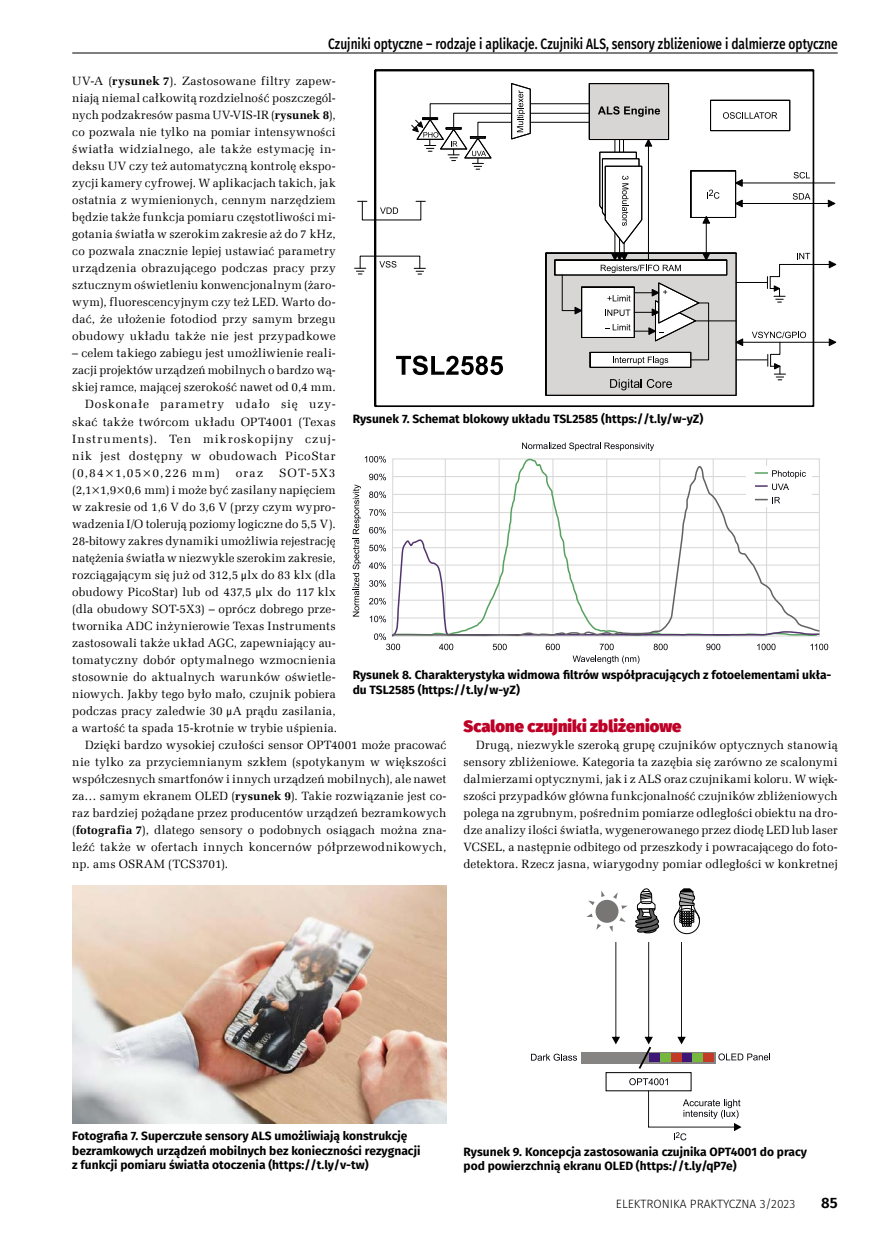
<style>
.page{position:relative;width:893px;height:1234px;background:#fff}
.page>*{position:absolute;margin:0;border:0;box-sizing:border-box;transform-origin:0 0}
.t1{font:900 16.5px "Fira Sans";letter-spacing:.005em;color:#be0027}
.t2{font:500 15px "Fira Sans";color:#000;scale:.8 1}
.t3{font:600 15px "Fira Sans";color:#000}
.t4{font:12px/17px "Zapf Ellipt EU";letter-spacing:.015em;color:#000;text-align:justify}
.t5{font:700 12px/14.4px "Fira Sans";color:#000}
.t6{font:12px "Zapf Ellipt EU";letter-spacing:.07em;color:#000}
.t7{font:12px "Zapf Ellipt EU";letter-spacing:.045em;color:#000}
.t8{font:300 12px "Fira Sans";color:#000}
.s1{font-weight:700}
.s2{font-family:"Fira Sans";font-size:10.5px}
</style>
<div class="page">
<hr style="left:72px;top:53px;width:766px;height:1px;background:#000">
<hr style="left:779px;top:264px;width:51px;height:1px;background:#000">
<svg style="left:828px;top:260px;width:9px;height:9px"></svg>
<svg style="left:374px;top:69px;width:441px;height:338px"></svg>
<hr style="left:741px;top:203px;width:88px;height:1px;background:#000">
<svg style="left:827px;top:199px;width:9px;height:9px"></svg>
<hr style="left:741px;top:182px;width:94px;height:1px;background:#000">
<svg style="left:355px;top:268px;width:10px;height:6px"></svg>
<div style="left:362px;top:201px;width:59px;height:19px;border:1px solid #000"></div>
<hr style="left:742px;top:342px;width:88px;height:1px;background:#000">
<svg style="left:828px;top:338px;width:9px;height:8px"></svg>
<svg style="left:379px;top:82px;width:431px;height:314px"></svg>
<svg style="left:365px;top:456px;width:21px;height:6px"></svg>
<svg style="left:369px;top:473px;width:17px;height:7px"></svg>
<svg style="left:369px;top:491px;width:17px;height:7px"></svg>
<svg style="left:369px;top:509px;width:17px;height:6px"></svg>
<svg style="left:353px;top:484px;width:8px;height:132px"></svg>
<svg style="left:369px;top:526px;width:459px;height:137px"></svg>
<svg style="left:391px;top:442px;width:430px;height:195px"></svg>
<svg style="left:531px;top:1053px;width:46px;height:7px"></svg>
<div style="left:606px;top:1071px;width:85px;height:19px;border:1px solid #000"></div>
<div style="left:581px;top:1051px;width:135px;height:12px;background:#868483"></div>
<div style="left:649px;top:1053px;width:11px;height:8px;background:#3f1777"></div>
<div style="left:660px;top:1053px;width:11px;height:8px;background:#76b73f"></div>
<div style="left:671px;top:1053px;width:11px;height:8px;background:#c33b26"></div>
<div style="left:682px;top:1053px;width:10px;height:8px;background:#3f1777"></div>
<div style="left:692px;top:1053px;width:11px;height:8px;background:#76b73f"></div>
<div style="left:703px;top:1053px;width:11px;height:8px;background:#c33b26"></div>
<svg style="left:629px;top:1078px;width:39px;height:6px"></svg>
<svg style="left:718px;top:1053px;width:52px;height:7px"></svg>
<svg style="left:648px;top:1090px;width:94px;height:50px"></svg>
<svg style="left:612px;top:942px;width:8px;height:102px"></svg>
<svg style="left:637px;top:942px;width:16px;height:127px"></svg>
<svg style="left:677px;top:942px;width:9px;height:102px"></svg>
<div style="left:674px;top:907px;width:26px;height:26px;border:1px solid #000;border-radius:50%"></div>
<svg style="left:673px;top:888px;width:27px;height:38px"></svg>
<svg style="left:586px;top:888px;width:74px;height:45px"></svg>
<img style="left:72px;top:885px;width:374px;height:238px">
<p class="t2" style="left:328px;top:32px;width:639px">Czujniki optyczne – rodzaje i aplikacje. Czujniki ALS, sensory zbliżeniowe i dalmierze optyczne</p>
<p class="t4" style="left:72px;top:73px;width:265px">UV-A (<span class="s1">rysunek 7</span>). Zastosowane filtry zapew&shy;niają niemal całkowitą rozdzielność poszczegól&shy;nych podzakresów pasma UV-VIS-IR (<span class="s1">rysunek 8</span>), co pozwala nie tylko na pomiar intensywności światła widzialnego, ale także estymację in&shy;deksu UV czy też automatyczną kontrolę ekspo&shy;zycji kamery cyfrowej. W aplikacjach takich, jak ostatnia z wymienionych, cennym narzędziem będzie także funkcja pomiaru częstotliwości mi&shy;gotania światła w szerokim zakresie aż do 7 kHz, co pozwala znacznie lepiej ustawiać parametry urządzenia obrazującego podczas pracy przy sztucznym oświetleniu konwencjonalnym (żaro&shy;wym), fluorescencyjnym czy też LED. Warto do&shy;dać, że ułożenie fotodiod przy samym brzegu obudowy układu także nie jest przypadkowe</p>
<p class="t4" style="left:72px;top:345px;width:265px">– celem takiego zabiegu jest umożliwienie reali-</p>
<p class="t4" style="left:72px;top:362px;width:265px">zacji projektów urządzeń mobilnych o bardzo wą-</p>
<p class="t4" style="left:72px;top:379px;width:265px">skiej ramce, mającej szerokość nawet od 0,4 mm.</p>
<p class="t6" style="left:85px;top:397px;width:252px">Doskonałe parametry udało się uzy-</p>
<p class="t4" style="left:72px;top:413px;width:265px">skać także twórcom układu OPT4001 (Texas</p>
<p class="t6" style="left:72px;top:431px;width:265px">Instruments). Ten mikroskopijny czuj-</p>
<p class="t7" style="left:72px;top:448px;width:265px">nik jest dostępny w obudowach PicoStar</p>
<p class="t4" style="left:72px;top:464px;width:149px">(0,84×1,05×0,226 mm)</p>
<p class="t4" style="left:236px;top:464px;width:29px">oraz</p>
<p class="t4" style="left:279px;top:464px;width:58px">SOT-5X3</p>
<p class="t4" style="left:72px;top:481px;width:265px">(2,1×1,9×0,6 mm) i może być zasilany napięciem</p>
<p class="t4" style="left:72px;top:498px;width:265px">w zakresie od 1,6 V do 3,6 V (przy czym wypro-</p>
<p class="t4" style="left:72px;top:515px;width:265px">wadzenia I/O tolerują poziomy logiczne do 5,5 V).</p>
<p class="t4" style="left:72px;top:532px;width:265px">28-bitowy zakres dynamiki umożliwia rejestrację</p>
<p class="t4" style="left:72px;top:549px;width:265px">natężenia światła w niezwykle szerokim zakresie,</p>
<p class="t4" style="left:72px;top:566px;width:265px">rozciągającym się już od 312,5 <span class="s2">μ</span>lx do 83 klx (dla</p>
<p class="t4" style="left:72px;top:583px;width:265px">obudowy PicoStar) lub od 437,5 <span class="s2">μ</span>lx do 117 klx</p>
<p class="t4" style="left:72px;top:600px;width:265px">(dla obudowy SOT-5X3) – oprócz dobrego prze-</p>
<p class="t4" style="left:72px;top:617px;width:265px">twornika ADC inżynierowie Texas Instruments</p>
<p class="t4" style="left:72px;top:634px;width:265px">zastosowali także układ AGC, zapewniający au-</p>
<p class="t4" style="left:72px;top:651px;width:265px">tomatyczny dobór optymalnego wzmocnienia</p>
<p class="t4" style="left:72px;top:668px;width:265px">stosownie do aktualnych warunków oświetle-</p>
<p class="t4" style="left:72px;top:685px;width:265px">niowych. Jakby tego było mało, czujnik pobiera</p>
<p class="t4" style="left:72px;top:702px;width:265px">podczas pracy zaledwie 30 <span class="s2">μ</span>A prądu zasilania,</p>
<p class="t4" style="left:72px;top:719px;width:266px">a wartość ta spada 15-krotnie w trybie uśpienia.</p>
<p class="t4" style="left:85px;top:736px;width:363px">Dzięki bardzo wysokiej czułości sensor OPT4001 może pracować</p>
<p class="t4" style="left:72px;top:753px;width:376px">nie tylko za przyciemnianym szkłem (spotykanym w większości</p>
<p class="t4" style="left:72px;top:770px;width:376px">współczesnych smartfonów i innych urządzeń mobilnych), ale nawet</p>
<p class="t4" style="left:72px;top:787px;width:376px">za… samym ekranem OLED (<span class="s1">rysunek 9</span>). Takie rozwiązanie jest co-</p>
<p class="t4" style="left:72px;top:804px;width:376px">raz bardziej pożądane przez producentów urządzeń bezramkowych</p>
<p class="t4" style="left:72px;top:821px;width:376px">(<span class="s1">fotografia 7</span>), dlatego sensory o podobnych osiągach można zna-</p>
<p class="t4" style="left:72px;top:838px;width:376px">leźć także w ofertach innych koncernów półprzewodnikowych,</p>
<p class="t4" style="left:72px;top:855px;width:157px">np. ams OSRAM (TCS3701).</p>
<p class="t5" style="left:353px;top:410px;width:352px">Rysunek 7. Schemat blokowy układu TSL2585 (https://t.ly/w-yZ)</p>
<p class="t5" style="left:353px;top:667px;width:480px">Rysunek 8. Charakterystyka widmowa filtrów współpracujących z fotoelementami ukła&shy;du TSL2585 (https://t.ly/w-yZ)</p>
<h1 class="t1" style="left:463px;top:710px;width:220px">Scalone czujniki zbliżeniowe</h1>
<p class="t4" style="left:463px;top:736px;width:376px;text-indent:13px">Drugą, niezwykle szeroką grupę czujników optycznych stanowią sensory zbliżeniowe. Kategoria ta zazębia się zarówno ze scalonymi dalmierzami optycznymi, jak i z ALS oraz czujnikami koloru. W więk&shy;szości przypadków główna funkcjonalność czujników zbliżeniowych polega na zgrubnym, pośrednim pomiarze odległości obiektu na dro&shy;dze analizy ilości światła, wygenerowanego przez diodę LED lub laser VCSEL, a następnie odbitego od przeszkody i powracającego do foto&shy;detektora. Rzecz jasna, wiarygodny pomiar odległości w konkretnej</p>
<p class="t5" style="left:72px;top:1127px;width:350px">Fotografia 7. Superczułe sensory ALS umożliwiają konstrukcję bezramkowych urządzeń mobilnych bez konieczności rezygnacji z funkcji pomiaru światła otoczenia (https://t.ly/v-tw)</p>
<p class="t5" style="left:463px;top:1143px;width:345px">Rysunek 9. Koncepcja zastosowania czujnika OPT4001 do pracy pod powierzchnią ekranu OLED (https://t.ly/qP7e)</p>
<p class="t8" style="left:616px;top:1195px;width:181px">ELEKTRONIKA PRAKTYCZNA 3/2023</p>
<p class="t3" style="left:821px;top:1190px;width:18px">85</p>
</div>
